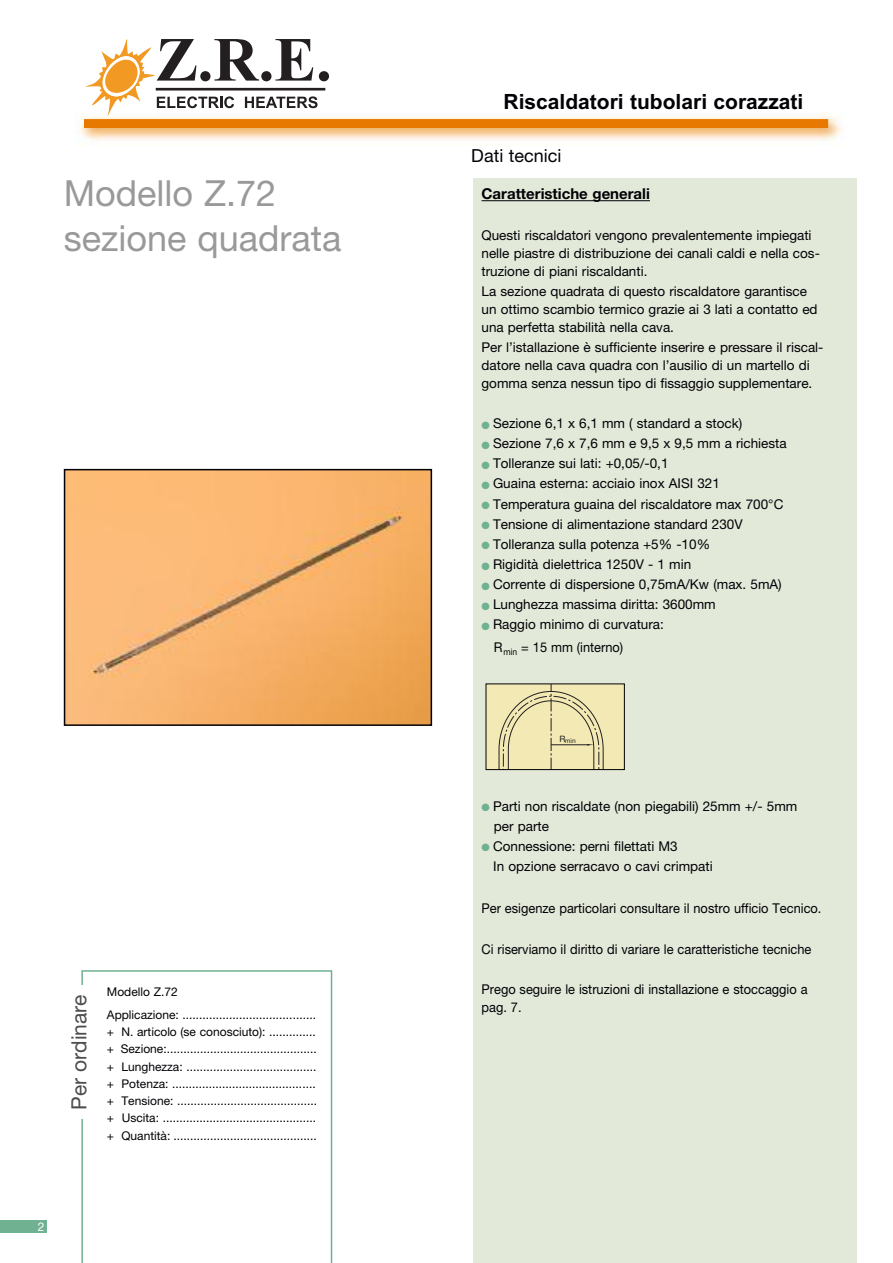
<style>
.page{position:relative;width:893px;height:1263px;background:#fff}
.page>*{position:absolute;margin:0;border:0;box-sizing:border-box;transform-origin:0 0}
.t1{font:36px/45px "Helvetica Neue LT Std";color:#99999b}
.t2{font:700 21px "Arial";color:#000006}
.t3{font:21px "Helvetica Neue LT Std";color:#4d4d51}
.t4{font:18px "Helvetica Neue LT Std";color:#000006}
.t5{font:700 15px "Helvetica Neue LT Std";color:#000006}
.t6{font:13.5px/18px "Helvetica Neue LT Std";color:#000006}
.t7{font:13.5px/18px "Helvetica Neue LT Std";color:#000006;scale:.95 1}
.t8{font:12px/17.2px "Helvetica Neue LT Std";color:#000006}
.t9{font:12px "Helvetica Neue LT Std";color:#fff}
.t10{font:6.6px "Helvetica Neue LT Std";color:#231f20}
.s1{color:#70b191}
</style>
<div class="page">
<div style="left:84px;top:119px;width:744px;height:9px;background:#e87900"></div>
<div style="left:0;top:1220px;width:47px;height:13px;background:#70b191"></div>
<img style="left:67px;top:472px;width:362px;height:251px">
<div style="left:64px;top:469px;width:368px;height:257px;border:2px solid #000006"></div>
<div style="left:474px;top:178px;width:383px;height:1085px;background:#e3e9d8"></div>
<hr style="left:481px;top:200px;width:169px;height:1px;background:#000006">
<svg style="left:81px;top:970px;width:251px;height:293px"></svg>
<div style="left:72px;top:985px;width:25px;height:134px;background:#fff"></div>
<div style="left:486px;top:684px;width:138px;height:85px;background:#f3e9b4"></div>
<svg style="left:498px;top:686px;width:106px;height:82px"></svg>
<div style="left:486px;top:684px;width:138px;height:86px;border:1px solid #000006"></div>
<svg style="left:86px;top:39px;width:243px;height:77px"></svg>
<hr style="left:156px;top:88px;width:169px;height:3px;background:#231f20">
<h1 class="t1" style="left:64px;top:174px;width:279px">Modello Z.72 sezione quadrata</h1>
<h2 class="t3" style="left:72px;top:1110px;width:117px;rotate:-90deg">Per ordinare</h2>
<p class="t8" style="left:107px;top:981px;width:211px;line-height:23.2px">Modello Z.72<br>Applicazione: ........................................</p>
<p class="t8" style="left:107px;top:1024px;width:212px">+ N. articolo (se conosciuto): .............. + Sezione:............................................. + Lunghezza: ....................................... + Potenza: ........................................... + Tensione: .......................................... + Uscita: .............................................. + Quantità: ...........................................</p>
<p class="t9" style="left:38px;top:1222px;width:8px">2</p>
<h2 class="t2" style="left:503px;top:90px;width:301px">Riscaldatori tubolari corazzati</h2>
<h3 class="t4" style="left:471px;top:149px;width:92px">Dati tecnici</h3>
<p class="t5" style="left:481px;top:188px;width:170px">Caratteristiche generali</p>
<p class="t6" style="left:481px;top:227px;width:340px">Questi riscaldatori vengono prevalentemente impiegati nelle piastre di distribuzione dei canali caldi e nella cos&shy;truzione di piani riscaldanti.</p>
<p class="t6" style="left:481px;top:283px;width:338px">La sezione quadrata di questo riscaldatore garantisce un ottimo scambio termico grazie ai 3 lati a contatto ed una perfetta stabilità nella cava.</p>
<p class="t6" style="left:481px;top:339px;width:343px">Per l’istallazione è sufficiente inserire e pressare il riscal&shy;datore nella cava quadra con l’ausilio di un martello di gomma senza nessun tipo di fissaggio supplementare.</p>
<p class="t6" style="left:481px;top:416px;width:262px"><span class="s1">●</span> Sezione 6,1 x 6,1 mm ( standard a stock)</p>
<p class="t6" style="left:481px;top:436px;width:307px"><span class="s1">●</span> Sezione 7,6 x 7,6 mm e 9,5 x 9,5 mm a richiesta</p>
<p class="t6" style="left:481px;top:456px;width:189px"><span class="s1">●</span> Tolleranze sui lati: +0,05/-0,1</p>
<p class="t6" style="left:481px;top:476px;width:240px"><span class="s1">●</span> Guaina esterna: acciaio inox AISI 321</p>
<p class="t6" style="left:481px;top:496px;width:303px"><span class="s1">●</span> Temperatura guaina del riscaldatore max 700°C</p>
<p class="t6" style="left:481px;top:516px;width:263px"><span class="s1">●</span> Tensione di alimentazione standard 230V</p>
<p class="t6" style="left:481px;top:536px;width:230px"><span class="s1">●</span> Tolleranza sulla potenza +5% -10%</p>
<p class="t6" style="left:481px;top:556px;width:211px"><span class="s1">●</span> Rigidità dielettrica 1250V - 1 min</p>
<p class="t6" style="left:481px;top:577px;width:302px"><span class="s1">●</span> Corrente di dispersione 0,75mA/Kw (max. 5mA)</p>
<p class="t6" style="left:481px;top:597px;width:236px"><span class="s1">●</span> Lunghezza massima diritta: 3600mm</p>
<p class="t6" style="left:494px;top:615px;width:172px;line-height:22.4px;text-indent:-12px"><span class="s1">●</span> Raggio minimo di curvatura:<br>R<sub>min</sub> = 15 mm (interno)</p>
<p class="t10" style="left:560px;top:738px;width:18px"><sup>R</sup>min</p>
<p class="t6" style="left:494px;top:797px;width:305px;line-height:20.1px;text-indent:-12px"><span class="s1">●</span> Parti non riscaldate (non piegabili) 25mm +/- 5mm per parte</p>
<p class="t6" style="left:493px;top:837px;width:221px;line-height:20.1px;text-indent:-12px"><span class="s1">●</span> Connessione: perni filettati M3<br>In opzione serracavo o cavi crimpati</p>
<p class="t7" style="left:481px;top:901px;width:359px">Per esigenze particolari consultare il nostro ufficio Tecnico.</p>
<p class="t7" style="left:481px;top:941px;width:349px">Ci riserviamo il diritto di variare le caratteristiche tecniche</p>
<p class="t7" style="left:481px;top:981px;width:345px">Prego seguire le istruzioni di installazione e stoccaggio a pag. 7.</p>
</div>
